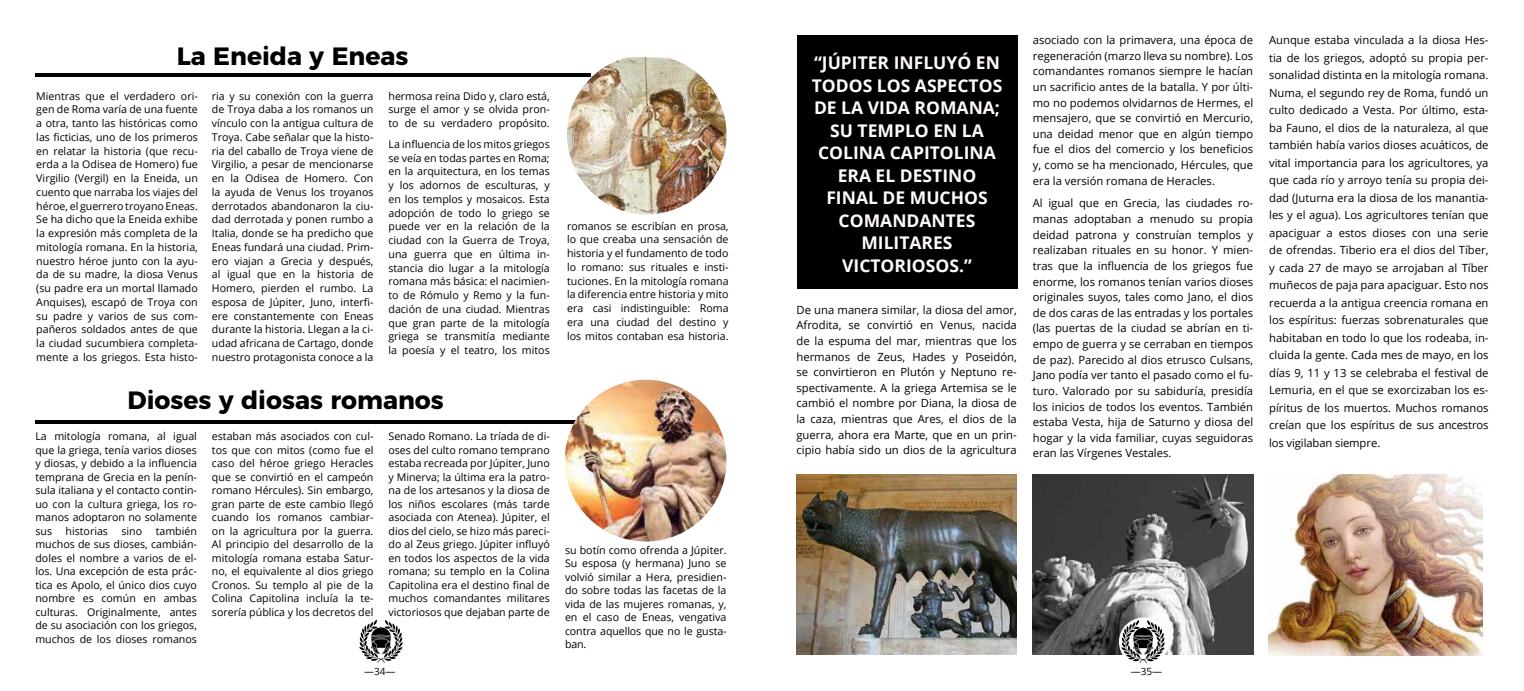
<style>
.page{position:relative;width:1524px;height:691px;background:#fff}
.page>*{position:absolute;margin:0;border:0;box-sizing:border-box;transform-origin:0 0}
.t1{font:700 25px "Montserrat";color:#000}
.t2{font:700 17.5px/22.5px "Open Sans";color:#fffbfa;text-align:center}
.t3{font:11.25px/15.6px "Open Sans";color:#000;text-align:justify}
.t4{font:10.62px/13.8px "Open Sans";color:#000;text-align:justify}
.t5{font:10px "Open Sans";color:#000}
</style>
<div class="page">
<hr style="left:35px;top:73px;width:555px;height:4px;background:#000">
<hr style="left:35px;top:420px;width:661px;height:3px;background:#000">
<div style="left:797px;top:35px;width:221px;height:254px;background:#000"></div>
<img style="left:1033px;top:475px;width:220px;height:179px">
<img style="left:565px;top:380px;width:161px;height:161px;border-radius:81px">
<img style="left:567px;top:57px;width:159px;height:157px">
<img style="left:1268px;top:475px;width:214px;height:181px">
<img style="left:796px;top:475px;width:221px;height:180px">
<div style="left:1119px;top:618px;width:49px;height:48px;background:#fff;border-radius:50%"></div>
<div style="left:1119px;top:617px;width:49px;height:49px;border:1px solid #fff;border-radius:50%"></div>
<svg style="left:359px;top:620px;width:44px;height:43px"></svg>
<svg style="left:1121px;top:620px;width:43px;height:43px"></svg>
<h1 class="t1" style="left:177px;top:36px;width:233px">La Eneida y Eneas</h1>
<p class="t4" style="left:388px;top:88px;width:163px">hermosa reina Dido y, claro está, surge el amor y se olvida pron&shy;to de su verdadero propósito.</p>
<p class="t4" style="left:388px;top:137px;width:163px">La influencia de los mitos griegos se veía en todas partes en Roma; en la arquitectura, en los temas y los adornos de esculturas, y en los templos y mosaicos. Esta adopción de todo lo griego se puede ver en la relación de la ciudad con la Guerra de Troya, una guerra que en última in&shy;stancia dio lugar a la mitología romana más básica: el nacimien&shy;to de Rómulo y Remo y la fun&shy;dación de una ciudad. Mientras que gran parte de la mitología griega se transmitía mediante la poesía y el teatro, los mitos</p>
<p class="t4" style="left:212px;top:88px;width:163px">ria y su conexión con la guerra de Troya daba a los romanos un vínculo con la antigua cultura de Troya. Cabe señalar que la histo&shy;ria del caballo de Troya viene de Virgilio, a pesar de mencionarse en la Odisea de Homero. Con la ayuda de Venus los troyanos derrotados abandonaron la ciu&shy;dad derrotada y ponen rumbo a Italia, donde se ha predicho que Eneas fundará una ciudad. Prim&shy;ero viajan a Grecia y después, al igual que en la historia de Homero, pierden el rumbo. La esposa de Júpiter, Juno, interfi&shy;ere constantemente con Eneas durante la historia. Llegan a la ci&shy;udad africana de Cartago, donde nuestro protagonista conoce a la</p>
<p class="t4" style="left:36px;top:88px;width:163px">Mientras que el verdadero ori&shy;gen de Roma varía de una fuente a otra, tanto las históricas como las ficticias, uno de los primeros en relatar la historia (que recu&shy;erda a la Odisea de Homero) fue Virgilio (Vergil) en la Eneida, un cuento que narraba los viajes del héroe, el guerrero troyano Eneas.<br>Se ha dicho que la Eneida exhibe la expresión más completa de la mitología romana. En la historia, nuestro héroe junto con la ayu&shy;da de su madre, la diosa Venus (su padre era un mortal llamado Anquises), escapó de Troya con su padre y varios de sus com&shy;pañeros soldados antes de que la ciudad sucumbiera completa&shy;mente a los griegos. Esta histo-</p>
<h1 class="t1" style="left:128px;top:379px;width:318px">Dioses y diosas romanos</h1>
<p class="t4" style="left:35px;top:429px;width:163px">La mitología romana, al igual que la griega, tenía varios dioses y diosas, y debido a la influencia temprana de Grecia en la penín&shy;sula italiana y el contacto contin&shy;uo con la cultura griega, los ro&shy;manos adoptaron no solamente sus</p>
<p class="t4" style="left:35px;top:524px;width:163px;text-indent:120px">también muchos de sus dioses, cambián&shy;doles el nombre a varios de el&shy;los. Una excepción de esta prác&shy;tica es Apolo, el único dios cuyo nombre es común en ambas culturas. Originalmente, antes de su asociación con los griegos, muchos de los dioses romanos</p>
<p class="t4" style="left:66px;top:524px;width:44px">historias</p>
<p class="t4" style="left:122px;top:524px;width:22px">sino</p>
<p class="t4" style="left:212px;top:429px;width:163px">estaban más asociados con cul&shy;tos que con mitos (como fue el caso del héroe griego Heracles que se convirtió en el campeón romano Hércules). Sin embargo, gran parte de este cambio llegó cuando los romanos cambiar&shy;on la agricultura por la guerra.<br>Al principio del desarrollo de la mitología romana estaba Satur&shy;no, el equivalente al dios griego Cronos. Su templo al pie de la Colina Capitolina incluía la te&shy;sorería pública y los decretos del</p>
<p class="t4" style="left:388px;top:429px;width:163px">Senado Romano. La tríada de di&shy;oses del culto romano temprano estaba recreada por Júpiter, Juno y Minerva; la última era la patro&shy;na de los artesanos y la diosa de los niños escolares (más tarde asociada con Atenea). Júpiter, el dios del cielo, se hizo más pareci&shy;do al Zeus griego. Júpiter influyó en todos los aspectos de la vida romana; su templo en la Colina Capitolina era el destino final de muchos comandantes militares victoriosos que dejaban parte de</p>
<p class="t4" style="left:567px;top:219px;width:163px">romanos se escribían en prosa, lo que creaba una sensación de historia y el fundamento de todo lo romano: sus rituales e insti&shy;tuciones. En la mitología romana la diferencia entre historia y mito era casi indistinguible: Roma era una ciudad del destino y los mitos contaban esa historia.</p>
<p class="t4" style="left:565px;top:543px;width:163px">su botín como ofrenda a Júpiter.<br>Su esposa (y hermana) Juno se volvió similar a Hera, presidien&shy;do sobre todas las facetas de la vida de las mujeres romanas, y, en el caso de Eneas, vengativa contra aquellos que no le gusta&shy;ban.</p>
<h2 class="t2" style="left:812px;top:51px;width:192px">“JÚPITER INFLUYÓ EN<br>TODOS LOS ASPECTOS<br>DE LA VIDA ROMANA;<br>SU TEMPLO EN LA<br>COLINA CAPITOLINA<br>ERA EL DESTINO<br>FINAL DE MUCHOS<br>COMANDANTES<br>MILITARES<br>VICTORIOSOS.”</h2>
<p class="t3" style="left:796px;top:301px;width:222px">De una manera similar, la diosa del amor, Afrodita, se convirtió en Venus, nacida de la espuma del mar, mientras que los hermanos de Zeus, Hades y Poseidón, se convirtieron en Plutón y Neptuno re&shy;spectivamente. A la griega Artemisa se le cambió el nombre por Diana, la diosa de la caza, mientras que Ares, el dios de la guerra, ahora era Marte, que en un prin&shy;cipio había sido un dios de la agricultura</p>
<p class="t3" style="left:1033px;top:32px;width:222px">asociado con la primavera, una época de regeneración (marzo lleva su nombre). Los comandantes romanos siempre le hacían un sacrificio antes de la batalla. Y por últi&shy;mo no podemos olvidarnos de Hermes, el mensajero, que se convirtió en Mercurio, una deidad menor que en algún tiempo fue el dios del comercio y los beneficios y, como se ha mencionado, Hércules, que era la versión romana de Heracles.</p>
<p class="t3" style="left:1033px;top:195px;width:222px">Al igual que en Grecia, las ciudades ro&shy;manas adoptaban a menudo su propia deidad patrona y construían templos y realizaban rituales en su honor. Y mien&shy;tras que la influencia de los griegos fue enorme, los romanos tenían varios dioses originales suyos, tales como Jano, el dios de dos caras de las entradas y los portales (las puertas de la ciudad se abrían en ti&shy;empo de guerra y se cerraban en tiempos de paz). Parecido al dios etrusco Culsans, Jano podía ver tanto el pasado como el fu&shy;turo. Valorado por su sabiduría, presidía los inicios de todos los eventos. También estaba Vesta, hija de Saturno y diosa del hogar y la vida familiar, cuyas seguidoras eran las Vírgenes Vestales.</p>
<p class="t5" style="left:364px;top:664px;width:33px">—34—</p>
<p class="t5" style="left:1131px;top:664px;width:33px">—35—</p>
<p class="t3" style="left:1269px;top:31px;width:221px;line-height:17.5px">Aunque estaba vinculada a la diosa Hes&shy;tia de los griegos, adoptó su propia per&shy;sonalidad distinta en la mitología romana.<br>Numa, el segundo rey de Roma, fundó un culto dedicado a Vesta. Por último, esta&shy;ba Fauno, el dios de la naturaleza, al que también había varios dioses acuáticos, de vital importancia para los agricultores, ya que cada río y arroyo tenía su propia dei&shy;dad (Juturna era la diosa de los manantia&shy;les y el agua). Los agricultores tenían que apaciguar a estos dioses con una serie de ofrendas. Tiberio era el dios del Tíber, y cada 27 de mayo se arrojaban al Tíber muñecos de paja para apaciguar. Esto nos recuerda a la antigua creencia romana en los espíritus: fuerzas sobrenaturales que habitaban en todo lo que los rodeaba, in&shy;cluida la gente. Cada mes de mayo, en los días 9, 11 y 13 se celebraba el festival de Lemuria, en el que se exorcizaban los es&shy;píritus de los muertos. Muchos romanos creían que los espíritus de sus ancestros los vigilaban siempre.</p>
</div>
